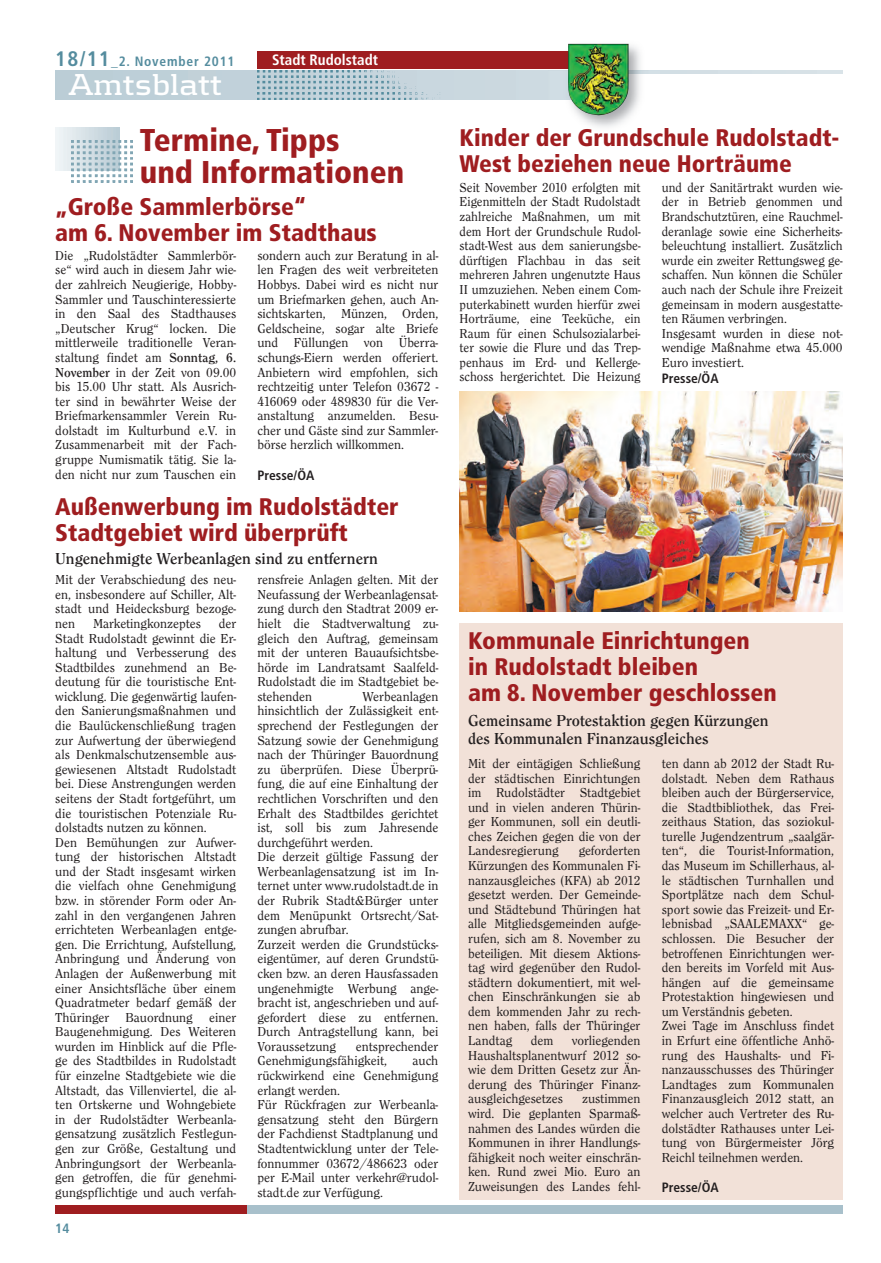
<style>
.page{position:relative;width:881px;height:1263px;background:#fff}
.page>*{position:absolute;margin:0;border:0;box-sizing:border-box;transform-origin:0 0}
.t1{font:900 condensed 31.5px/31.5px "Frutiger";color:#9f1d20}
.t2{font:700 31.5px "Kontrapunkt";color:#fff}
.t3{font:900 condensed 24px/26px "Frutiger";color:#9f1d20}
.t4{font:700 16.5px/17.9px "Clearface Itc T";color:#231f20}
.t5{font:700 condensed 15px "Frutiger";color:#fff}
.t6{font:13.5px/14.5px "Clearface Itc T";color:#231f20;text-align:justify}
.t7{font:700 condensed 13.5px "Frutiger";color:#231f20}
.t8{font:700 condensed 13.5px "Frutiger";letter-spacing:.06em;color:#548c9e}
.s1{font-size:21px}
.s2{font-weight:700}
</style>
<div class="page">
<div style="left:236px;top:1205px;width:606px;height:9px;background:#a8c0cb"></div>
<div style="left:55px;top:1205px;width:192px;height:9px;background:#9f1d20"></div>
<svg style="left:55px;top:70px;width:787px;height:30px;background:#c3d3db"></svg>
<img style="left:257px;top:70px;width:202px;height:30px">
<div style="left:257px;top:51px;width:346px;height:17px;background:#9f1d20"></div>
<div style="left:618px;top:74px;width:224px;height:28px;background:#fff"></div>
<img style="left:578px;top:102px;width:60px;height:25px">
<img style="left:548px;top:43px;width:111px;height:31px">
<img style="left:548px;top:74px;width:19px;height:26px">
<img style="left:548px;top:51px;width:19px;height:17px">
<img style="left:628px;top:74px;width:12px;height:28px">
<img style="left:567px;top:44px;width:61px;height:71px">
<div style="left:55px;top:128px;width:64px;height:42px;background:linear-gradient(to right,#f2f6f7,#bbcdd6)"></div>
<img style="left:71px;top:140px;width:61px;height:43px">
<img style="left:459px;top:391px;width:383px;height:221px">
<div style="left:459px;top:623px;width:383px;height:576px;background:#f2e1d8"></div>
<p class="t8" style="left:55px;top:56px;width:181px"><span class="s1">18/11</span>_2. November 2011</p>
<p class="t5" style="left:272px;top:53px;width:107px">Stadt Rudolstadt</p>
<h1 class="t2" style="left:69px;top:74px;width:155px">Amtsblatt</h1>
<h1 class="t1" style="left:140px;top:127px;width:266px">Termine, Tipps<br>und Informationen</h1>
<h2 class="t3" style="left:55px;top:195px;width:323px">„Große Sammlerbörse“<br>am 6. November im Stadthaus</h2>
<p class="t6" style="left:55px;top:248px;width:182px">Die „Rudolstädter Sammlerbör&shy;se“ wird auch in diesem Jahr wie&shy;der zahlreich Neugierige, Hobby-Sammler und Tauschinteressierte in den Saal des Stadthauses „Deutscher Krug“ locken. Die mittlerweile traditionelle Veran&shy;staltung findet am <span class="s2">Sonntag, 6.<br>November</span> in der Zeit von 09.00 bis 15.00 Uhr statt. Als Ausrich&shy;ter sind in bewährter Weise der Briefmarkensammler Verein Ru&shy;dolstadt im Kulturbund e.V. in Zusammenarbeit mit der Fach&shy;gruppe Numismatik tätig. Sie la&shy;den nicht nur zum Tauschen ein</p>
<p class="t6" style="left:257px;top:248px;width:182px">sondern auch zur Beratung in al&shy;len Fragen des weit verbreiteten Hobbys. Dabei wird es nicht nur um Briefmarken gehen, auch An&shy;sichtskarten, Münzen, Orden, Geldscheine, sogar alte Briefe und Füllungen von Überra&shy;schungs-Eiern werden offeriert.<br>Anbietern wird empfohlen, sich rechtzeitig unter Telefon 03672 - 416069 oder 489830 für die Ver&shy;anstaltung anzumelden. Besu&shy;cher und Gäste sind zur Sammler&shy;börse herzlich willkommen.</p>
<p class="t7" style="left:257px;top:470px;width:58px">Presse/ÖA</p>
<h2 class="t3" style="left:55px;top:496px;width:344px">Außenwerbung im Rudolstädter<br>Stadtgebiet wird überprüft</h2>
<p class="t4" style="left:55px;top:549px;width:324px">Ungenehmigte Werbeanlagen sind zu entfernern</p>
<p class="t6" style="left:55px;top:572px;width:182px">Mit der Verabschiedung des neu&shy;en, insbesondere auf Schiller, Alt&shy;stadt und Heidecksburg bezoge&shy;nen</p>
<p class="t6" style="left:257px;top:572px;width:182px">rensfreie Anlagen gelten. Mit der Neufassung der Werbeanlagensat&shy;zung durch den Stadtrat 2009 er&shy;hielt die Stadtverwaltung zu&shy;gleich den Auftrag, gemeinsam mit der unteren Bauaufsichtsbe&shy;hörde im Landratsamt Saalfeld-Rudolstadt die im Stadtgebiet be&shy;stehenden</p>
<p class="t6" style="left:55px;top:616px;width:182px;text-align:left;text-indent:163px">der<br>Stadt Rudolstadt gewinnt die Er&shy;haltung und Verbesserung des<br>Stadtbildes zunehmend an Be&shy;deutung für die touristische Ent&shy;wicklung. Die gegenwärtig laufen&shy;den Sanierungsmaßnahmen und die Baulückenschließung tragen zur Aufwertung der überwiegend als Denkmalschutzensemble aus&shy;gewiesenen Altstadt Rudolstadt bei. Diese Anstrengungen werden seitens der Stadt fortgeführt, um die touristischen Potenziale Ru&shy;dolstadts nutzen zu können.<br>Den Bemühungen zur Aufwer&shy;tung der historischen Altstadt und der Stadt insgesamt wirken die vielfach ohne Genehmigung bzw. in störender Form oder An&shy;zahl in den vergangenen Jahren errichteten Werbeanlagen entge&shy;gen. Die Errichtung, Aufstellung,<br>Anbringung und Änderung von<br>Anlagen der Außenwerbung mit einer Ansichtsfläche über einem<br>Quadratmeter bedarf gemäß der<br>Thüringer Bauordnung einer<br>Baugenehmigung. Des Weiteren wurden im Hinblick auf die Pfle&shy;ge des Stadtbildes in Rudolstadt für einzelne Stadtgebiete wie die<br>Altstadt, das Villenviertel, die al&shy;ten Ortskerne und Wohngebiete in der Rudolstädter Werbeanla&shy;gensatzung zusätzlich Festlegun&shy;gen zur Größe, Gestaltung und<br>Anbringungsort der Werbeanla&shy;gen getroffen, die für genehmi&shy;gungspflichtige und auch verfah-</p>
<p class="t6" style="left:93px;top:616px;width:109px">Marketingkonzeptes</p>
<p class="t6" style="left:257px;top:689px;width:182px;text-align:left;text-indent:105px">Werbeanlagen hinsichtlich der Zulässigkeit ent&shy;sprechend der Festlegungen der<br>Satzung sowie der Genehmigung nach der Thüringer Bauordnung zu überprüfen. Diese Überprü&shy;fung, die auf eine Einhaltung der rechtlichen Vorschriften und den<br>Erhalt des Stadtbildes gerichtet ist, soll bis zum Jahresende durchgeführt werden.<br>Die derzeit gültige Fassung der<br>Werbeanlagensatzung ist im In&shy;ternet unter www.rudolstadt.de in der Rubrik Stadt&amp;Bürger unter dem Menüpunkt Ortsrecht/Sat&shy;zungen abrufbar.<br>Zurzeit werden die Grundstücks&shy;eigentümer, auf deren Grundstü&shy;cken bzw. an deren Hausfassaden ungenehmigte Werbung ange&shy;bracht ist, angeschrieben und auf&shy;gefordert diese zu entfernen.<br>Durch Antragstellung kann, bei<br>Voraussetzung</p>
<p class="t6" style="left:257px;top:1039px;width:182px;text-indent:98px">entsprechender<br>Genehmigungsfähigkeit,</p>
<p class="t6" style="left:257px;top:1053px;width:182px;text-align:left;text-indent:155px">auch rückwirkend eine Genehmigung erlangt werden.<br>Für Rückfragen zur Werbeanla&shy;gensatzung steht den Bürgern der Fachdienst Stadtplanung und<br>Stadtentwicklung unter der Tele&shy;fonnummer 03672/486623 oder per E-Mail unter verkehr@rudol&shy;stadt.de zur Verfügung.</p>
<p class="t8" style="left:55px;top:1222px;width:16px">14</p>
<h2 class="t3" style="left:459px;top:126px;width:381px">Kinder der Grundschule Rudolstadt-<br>West beziehen neue Horträume</h2>
<p class="t6" style="left:459px;top:180px;width:182px">Seit November 2010 erfolgten mit Eigenmitteln der Stadt Rudolstadt zahlreiche Maßnahmen, um mit dem Hort der Grundschule Rudol&shy;stadt-West aus dem sanierungsbe&shy;dürftigen Flachbau in das seit mehreren Jahren ungenutzte Haus II umzuziehen. Neben einem Com&shy;puterkabinett wurden hierfür zwei Horträume, eine Teeküche, ein Raum für einen Schulsozialarbei&shy;ter sowie die Flure und das Trep&shy;penhaus im Erd- und Kellerge&shy;schoss hergerichtet. Die Heizung</p>
<p class="t6" style="left:661px;top:180px;width:182px;text-align:left">und der Sanitärtrakt wurden wie&shy;der in Betrieb genommen und<br>Brandschutztüren, eine Rauchmel&shy;deranlage sowie eine Sicherheits&shy;beleuchtung installiert. Zusätzlich wurde ein zweiter Rettungsweg ge&shy;schaffen. Nun können die Schüler auch nach der Schule ihre Freizeit gemeinsam in modern ausgestatte&shy;ten Räumen verbringen.<br>Insgesamt wurden in diese not&shy;wendige Maßnahme etwa 45.000<br>Euro investiert.</p>
<p class="t7" style="left:661px;top:372px;width:58px">Presse/ÖA</p>
<h2 class="t3" style="left:468px;top:629px;width:310px">Kommunale Einrichtungen<br>in Rudolstadt bleiben<br>am 8. November geschlossen</h2>
<p class="t4" style="left:468px;top:711px;width:302px">Gemeinsame Protestaktion gegen Kürzungen des Kommunalen Finanzausgleiches</p>
<p class="t6" style="left:468px;top:756px;width:174px">Mit der eintägigen Schließung der städtischen Einrichtungen im Rudolstädter Stadtgebiet und in vielen anderen Thürin&shy;ger Kommunen, soll ein deutli&shy;ches Zeichen gegen die von der Landesregierung</p>
<p class="t6" style="left:661px;top:756px;width:174px;text-align:left">ten dann ab 2012 der Stadt Ru&shy;dolstadt. Neben dem Rathaus bleiben auch der Bürgerservice, die Stadtbibliothek, das Frei&shy;zeithaus Station, das soziokul&shy;turelle Jugendzentrum „saalgär&shy;ten“, die Tourist-Information, das Museum im Schillerhaus, al&shy;le städtischen Turnhallen und<br>Sportplätze nach dem Schul&shy;sport sowie das Freizeit- und Er&shy;lebnisbad „SAALEMAXX“ ge&shy;schlossen. Die Besucher der betroffenen Einrichtungen wer&shy;den bereits im Vorfeld mit Aus&shy;hängen auf die gemeinsame<br>Protestaktion hingewiesen und um Verständnis gebeten.<br>Zwei Tage im Anschluss findet in Erfurt eine öffentliche Anhö&shy;rung des Haushalts- und Fi&shy;nanzausschusses des Thüringer<br>Landtages zum Kommunalen<br>Finanzausgleich 2012 statt, an welcher auch Vertreter des Ru&shy;dolstädter Rathauses unter Lei&shy;tung von Bürgermeister Jörg<br>Reichl teilnehmen werden.</p>
<p class="t7" style="left:661px;top:1182px;width:58px">Presse/ÖA</p>
<p class="t6" style="left:468px;top:843px;width:174px;text-indent:110px">geforderten Kürzungen des Kommunalen Fi&shy;nanzausgleiches (KFA) ab 2012 gesetzt werden. Der Gemeinde&shy;und Städtebund Thüringen hat alle Mitgliedsgemeinden aufge&shy;rufen, sich am 8. November zu beteiligen. Mit diesem Aktions&shy;tag wird gegenüber den Rudol&shy;städtern dokumentiert, mit wel&shy;chen Einschränkungen sie ab dem kommenden Jahr zu rech&shy;nen haben, falls der Thüringer Landtag</p>
<p class="t6" style="left:468px;top:1033px;width:174px;text-indent:104px">vorliegenden Haushaltsplanentwurf 2012 so&shy;wie dem Dritten Gesetz zur Än&shy;derung des Thüringer Finanz&shy;ausgleichgesetzes</p>
<p class="t6" style="left:530px;top:1033px;width:24px">dem</p>
<p class="t6" style="left:468px;top:1091px;width:174px;text-indent:114px">zustimmen wird. Die geplanten Sparmaß&shy;nahmen des Landes würden die Kommunen in ihrer Handlungs&shy;fähigkeit noch weiter einschrän&shy;ken. Rund zwei Mio. Euro an Zuweisungen des Landes fehl-</p>
</div>
